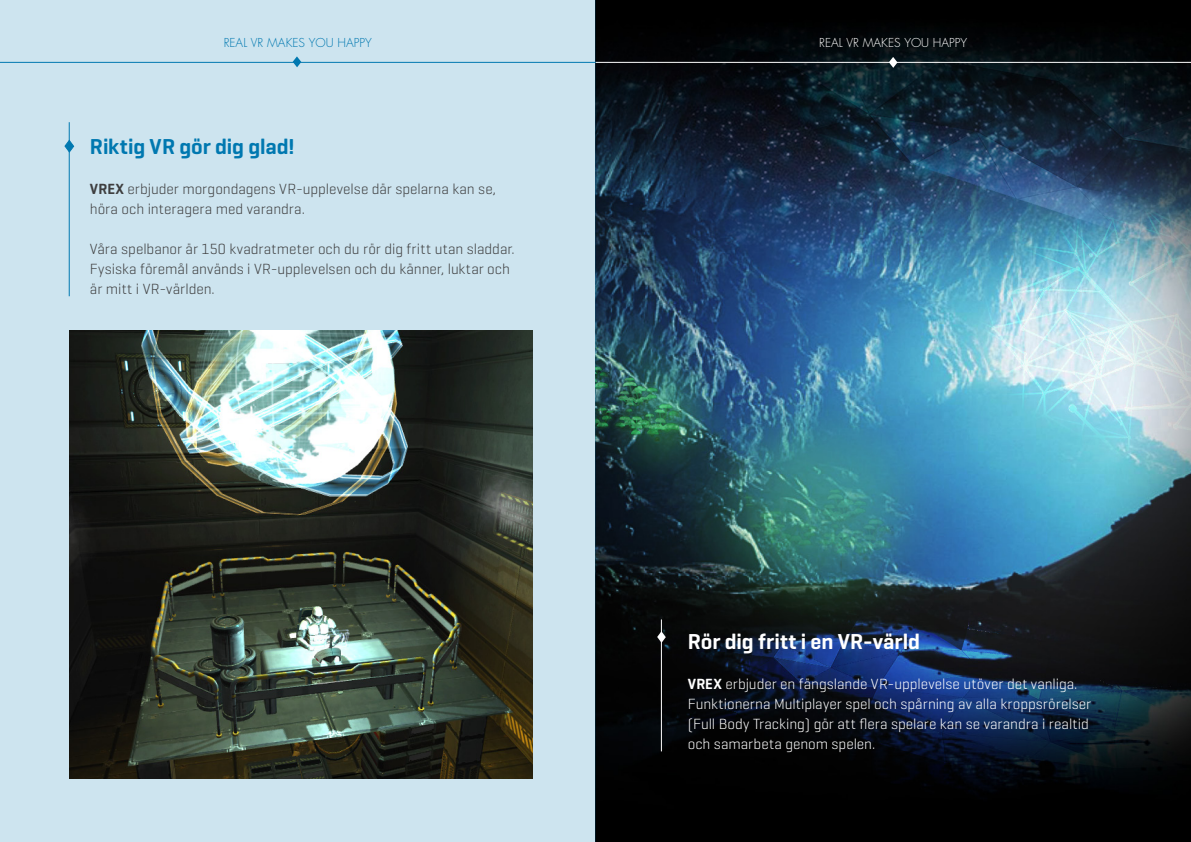
<style>
.page{position:relative;width:1191px;height:842px;background:#fff}
.page>*{position:absolute;margin:0;border:0;box-sizing:border-box;transform-origin:0 0}
.t1{font:600 22px "Geogrotesque";color:#fff}
.t2{font:600 22px "Geogrotesque";letter-spacing:-.005em;color:#0078b0}
.t3{font:300 15px/20px "Geogrotesque";color:#3e3e3f}
.t4{font:300 15px/20px "Geogrotesque";color:#fff}
.t5{font:300 12px "Futura Std";color:#fff}
.t6{font:300 12px "Futura Std";color:#0078b0}
.s1{font-weight:600}
</style>
<div class="page">
<img style="left:595px;top:0;width:596px;height:842px">
<svg style="left:657px;top:631px;width:9px;height:12px"></svg>
<hr style="left:661px;top:619px;width:1px;height:132px;background:#fff">
<hr style="left:595px;top:62px;width:596px;height:1px;background:#fff">
<svg style="left:889px;top:57px;width:8px;height:11px"></svg>
<div style="left:0;top:0;width:595px;height:842px;background:#cde4ef"></div>
<img style="left:70px;top:330px;width:462px;height:448px">
<svg style="left:64px;top:139px;width:11px;height:15px"></svg>
<hr style="left:69px;top:122px;width:1px;height:174px;background:#0078b0">
<p class="t6" style="left:224px;top:36px;width:150px">REAL VR MAKES YOU HAPPY</p>
<p class="t2" style="left:90px;top:133px;width:206px">Riktig VR gör dig glad!</p>
<p class="t3" style="left:90px;top:179px;width:407px"><span class="s1">VREX</span> erbjuder morgondagens VR-upplevelse där spelarna kan se, höra och interagera med varandra.</p>
<p class="t3" style="left:90px;top:239px;width:426px">Våra spelbanor är 150 kvadratmeter och du rör dig fritt utan sladdar.<br>Fysiska föremål används i VR-upplevelsen och du känner, luktar och är mitt i VR-världen.</p>
<p class="t5" style="left:819px;top:36px;width:150px">REAL VR MAKES YOU HAPPY</p>
<p class="t1" style="left:688px;top:628px;width:234px">Rör dig fritt i en VR-värld</p>
<p class="t4" style="left:688px;top:673px;width:405px"><span class="s1">VREX</span> erbjuder en fängslande VR-upplevelse utöver det vanliga.<br>Funktionerna Multiplayer spel och spårning av alla kroppsrörelser (Full Body Tracking) gör att flera spelare kan se varandra i realtid och samarbeta genom spelen.</p>
</div>
